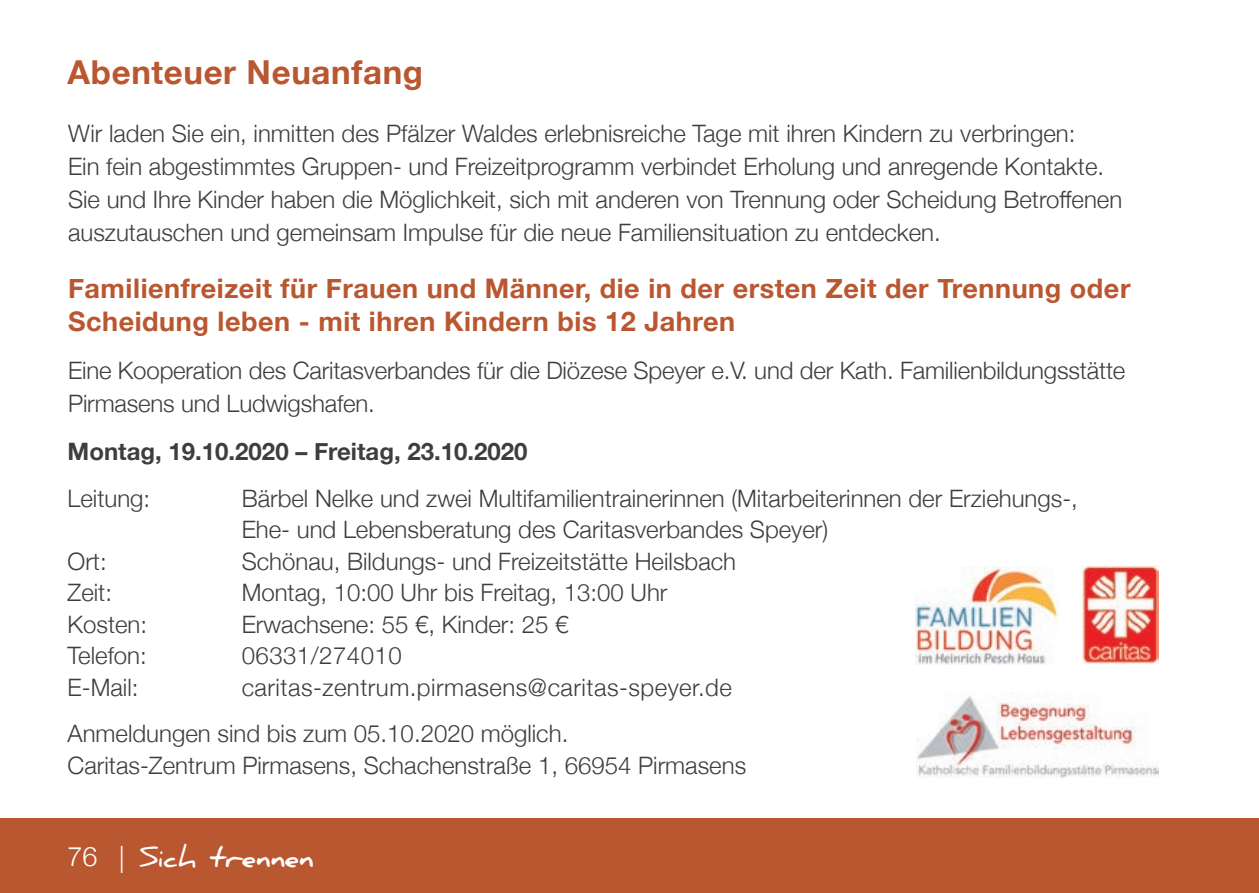
<style>
.page{position:relative;width:1259px;height:893px;background:#fff}
.page>*{position:absolute;margin:0;border:0;box-sizing:border-box;transform-origin:0 0}
.t1{font:700 33px "Helvetica Neue";letter-spacing:.02em;color:#b95730}
.t2{font:700 27px/33px "Helvetica Neue";letter-spacing:.02em;color:#b95730}
.t3{font:700 27px "Daniel";color:#fff}
.t4{font:300 27px "Helvetica Neue";color:#fff}
.t5{font:300 24px/33px "Helvetica Neue";color:#3e3e3f}
.t6{font:300 24px/46.5px "Helvetica Neue";letter-spacing:.02em;color:#3e3e3f}
.t7{font:700 24px "Helvetica Neue";color:#3e3e3f}
.s1{font-family:"Helvetica Neue";font-weight:300}
</style>
<div class="page">
<div style="left:0;top:819px;width:1259px;height:74px;background:#b95730"></div>
<img style="left:1082px;top:566px;width:76px;height:98px">
<img style="left:915px;top:566px;width:143px;height:99px">
<img style="left:916px;top:693px;width:242px;height:85px">
<h1 class="t1" style="left:68px;top:47px;width:357px">Abenteuer Neuanfang</h1>
<p class="t5" style="left:68px;top:115px;width:1055px">Wir laden Sie ein, inmitten des Pfälzer Waldes erlebnisreiche Tage mit ihren Kindern zu verbringen:<br>Ein fein abgestimmtes Gruppen- und Freizeitprogramm verbindet Erholung und anregende Kontakte.<br>Sie und Ihre Kinder haben die Möglichkeit, sich mit anderen von Trennung oder Scheidung Betroffenen auszutauschen und gemeinsam Impulse für die neue Familiensituation zu entdecken.</p>
<p class="t2" style="left:68px;top:273px;width:1064px">Familienfreizeit für Frauen und Männer, die in der ersten Zeit der Trennung oder<br>Scheidung leben - mit ihren Kindern bis 12 Jahren</p>
<p class="t5" style="left:68px;top:352px;width:1059px">Eine Kooperation des Caritasverbandes für die Diözese Speyer e.V. und der Kath. Familienbildungsstätte<br>Pirmasens und Ludwigshafen.</p>
<p class="t7" style="left:68px;top:433px;width:461px">Montag, 19.10.2020 – Freitag, 23.10.2020</p>
<p class="t5" style="left:68px;top:480px;width:84px">Leitung:</p>
<p class="t5" style="left:242px;top:481px;width:838px;line-height:31.5px">Bärbel Nelke und zwei Multifamilientrainerinnen (Mitarbeiterinnen der Erziehungs-,<br>Ehe- und Lebensberatung des Caritasverbandes Speyer)</p>
<p class="t5" style="left:68px;top:543px;width:41px">Ort:</p>
<p class="t5" style="left:242px;top:543px;width:496px">Schönau, Bildungs- und Freizeitstätte Heilsbach</p>
<p class="t5" style="left:68px;top:575px;width:46px">Zeit:</p>
<p class="t5" style="left:242px;top:575px;width:427px">Montag, 10:00 Uhr bis Freitag, 13:00 Uhr</p>
<p class="t5" style="left:68px;top:606px;width:81px">Kosten:</p>
<p class="t5" style="left:242px;top:606px;width:328px">Erwachsene: 55 €, Kinder: 25 €</p>
<p class="t5" style="left:68px;top:637px;width:81px">Telefon:</p>
<p class="t6" style="left:242px;top:631px;width:162px">06331/274010</p>
<p class="t5" style="left:68px;top:669px;width:72px">E-Mail:</p>
<p class="t6" style="left:68px;top:662px;width:666px;text-indent:174px">caritas-zentrum.pirmasens@caritas-speyer.de<br>Anmeldungen sind bis zum 05.10.2020 möglich.</p>
<p class="t5" style="left:68px;top:747px;width:680px">Caritas-Zentrum Pirmasens, Schachenstraße 1, 66954 Pirmasens</p>
<p class="t4" style="left:68px;top:835px;width:32px">76</p>
<p class="t3" style="left:119px;top:842px;width:196px"><span class="s1">|</span> Sich trennen</p>
</div>
